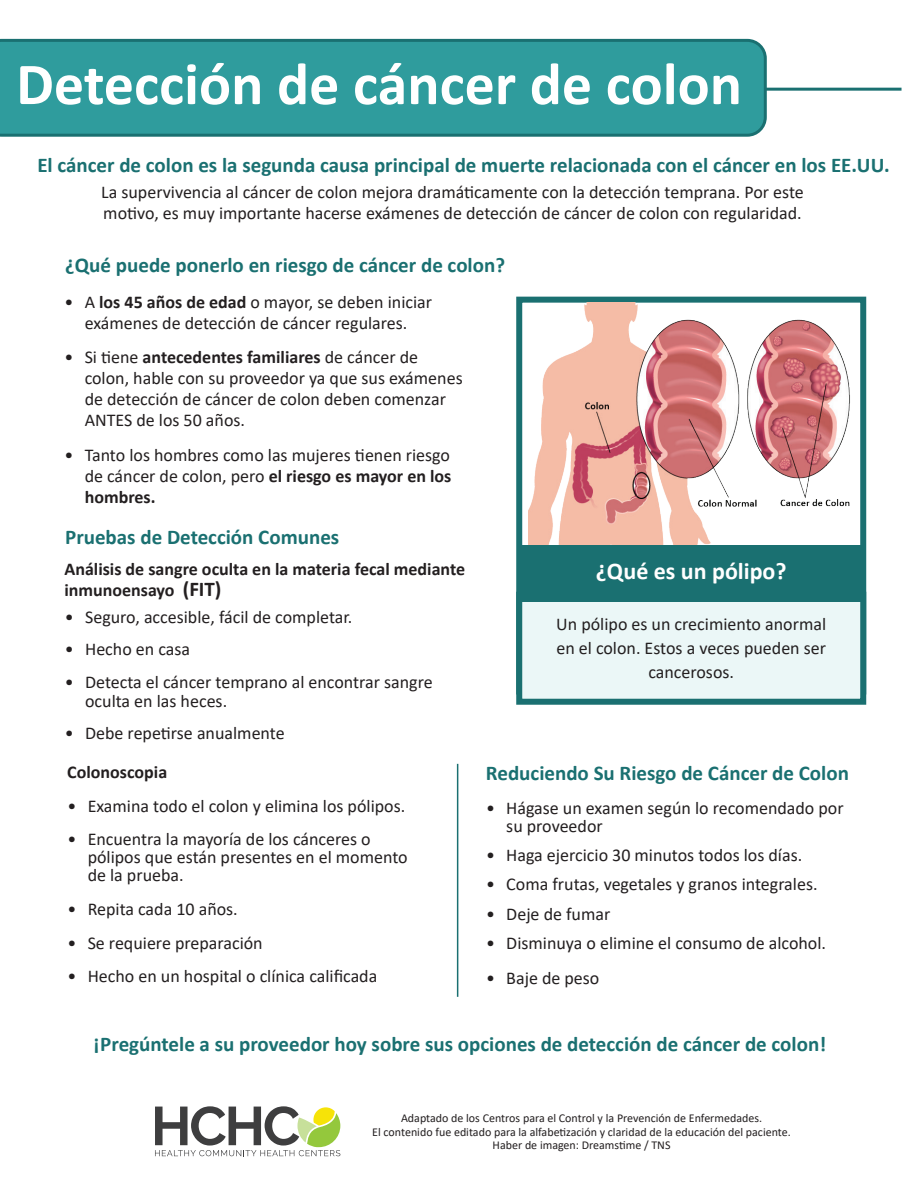
<style>
.page{position:relative;width:918px;height:1188px;background:#fff}
.page>*{position:absolute;margin:0;border:0;box-sizing:border-box;transform-origin:0 0}
.t1{font:700 60px "Calibri";color:#fff}
.t2{font:700 24px "Calibri";color:#fff}
.t3{font:700 21px "Calibri";color:#1a7071}
.t4{font:18px/21px "Calibri";color:#231f20}
.t5{font:700 18px/21px "Calibri";color:#231f20}
.t6{font:12px/13.5px "Calibri";color:#231f20;text-align:center}
.s1{font-weight:700}
.s2{font-size:21px}
</style>
<div class="page">
<hr style="left:379px;top:88px;width:523px;height:3px;background:#1a7071">
<svg style="left:0;top:39px;width:767px;height:98px;background:#2e999a"></svg>
<svg style="left:155px;top:1106px;width:185px;height:50px"></svg>
<div style="left:516px;top:297px;width:350px;height:397px;background:#fff;border:6px solid #1a7071"></div>
<img style="left:528px;top:303px;width:328px;height:243px">
<div style="left:516px;top:592px;width:350px;height:113px;background:#ebf7f7;border:6px solid #1a7071"></div>
<div style="left:522px;top:546px;width:343px;height:56px;background:#1a7071"></div>
<hr style="left:457px;top:764px;width:1px;height:233px;background:#1a7071">
<h1 class="t1" style="left:16px;top:42px;width:727px">Detección de cáncer de colon</h1>
<p class="t3" style="left:37px;top:150px;width:854px">El cáncer de colon es la segunda causa principal de muerte relacionada con el cáncer en los EE.UU.</p>
<p class="t4" style="left:101px;top:181px;width:704px">La supervivencia al cáncer de colon mejora dramáticamente con la detección temprana. Por este motivo, es muy importante hacerse exámenes de detección de cáncer de colon con regularidad.</p>
<p class="t3" style="left:65px;top:250px;width:441px">¿Qué puede ponerlo en riesgo de cáncer de colon?</p>
<p class="t4" style="left:64px;top:291px;width:369px;text-align:center">• A <span class="s1">los 45 años de edad</span> o mayor, se deben iniciar exámenes de detección de cáncer regulares.</p>
<p class="t4" style="left:85px;top:347px;width:380px;text-indent:-20px">• Si tiene <span class="s1">antecedentes familiares</span> de cáncer de colon, hable con su proveedor ya que sus exámenes de detección de cáncer de colon deben comenzar ANTES de los 50 años.</p>
<p class="t4" style="left:85px;top:444px;width:368px;text-align:justify;text-indent:-20px">• Tanto los hombres como las mujeres tienen riesgo de cáncer de colon, pero <span class="s1">el riesgo es mayor en los hombres.</span></p>
<p class="t3" style="left:65px;top:522px;width:276px">Pruebas de Detección Comunes</p>
<p class="t5" style="left:64px;top:558px;width:402px">Análisis de sangre oculta en la materia fecal mediante inmunoensayo <span class="s2">(FIT)</span></p>
<p class="t4" style="left:65px;top:606px;width:289px">• Seguro, accesible, fácil de completar.</p>
<p class="t4" style="left:65px;top:638px;width:127px">• Hecho en casa</p>
<p class="t4" style="left:85px;top:671px;width:349px;line-height:19.5px;text-indent:-20px">• Detecta el cáncer temprano al encontrar sangre oculta en las heces.</p>
<p class="t4" style="left:65px;top:722px;width:221px">• Debe repetirse anualmente</p>
<p class="t5" style="left:67px;top:761px;width:101px">Colonoscopia</p>
<p class="t4" style="left:67px;top:795px;width:339px">• Examina todo el colon y elimina los pólipos.</p>
<p class="t4" style="left:88px;top:830px;width:322px;line-height:18px;text-indent:-20px">• Encuentra la mayoría de los cánceres o pólipos que están presentes en el momento de la prueba.</p>
<p class="t4" style="left:67px;top:898px;width:172px">• Repita cada 10 años.</p>
<p class="t4" style="left:67px;top:932px;width:197px">• Se requiere preparación</p>
<p class="t4" style="left:67px;top:966px;width:311px">• Hecho en un hospital o clínica calificada</p>
<h2 class="t2" style="left:596px;top:554px;width:192px">¿Qué es un pólipo?</h2>
<p class="t4" style="left:556px;top:611px;width:271px;line-height:24px;text-align:center">Un pólipo es un crecimiento anormal en el colon. Estos a veces pueden ser cancerosos.</p>
<p class="t3" style="left:486px;top:758px;width:365px">Reduciendo Su Riesgo de Cáncer de Colon</p>
<p class="t4" style="left:506px;top:799px;width:339px;line-height:18px;text-indent:-20px">• Hágase un examen según lo recomendado por su proveedor</p>
<p class="t4" style="left:486px;top:845px;width:318px">• Haga ejercicio 30 minutos todos los días.</p>
<p class="t4" style="left:486px;top:874px;width:333px">• Coma frutas, vegetales y granos integrales.</p>
<p class="t4" style="left:486px;top:903px;width:126px">• Deje de fumar</p>
<p class="t4" style="left:486px;top:932px;width:342px">• Disminuya o elimine el consumo de alcohol.</p>
<p class="t4" style="left:486px;top:967px;width:115px">• Baje de peso</p>
<p class="t3" style="left:93px;top:1029px;width:734px">¡Pregúntele a su proveedor hoy sobre sus opciones de detección de cáncer de colon!</p>
<p class="t6" style="left:372px;top:1111px;width:420px">Adaptado de los Centros para el Control y la Prevención de Enfermedades.<br>El contenido fue editado para la alfabetización y claridad de la educación del paciente.<br>Haber de imagen: Dreamstime / TNS</p>
</div>
